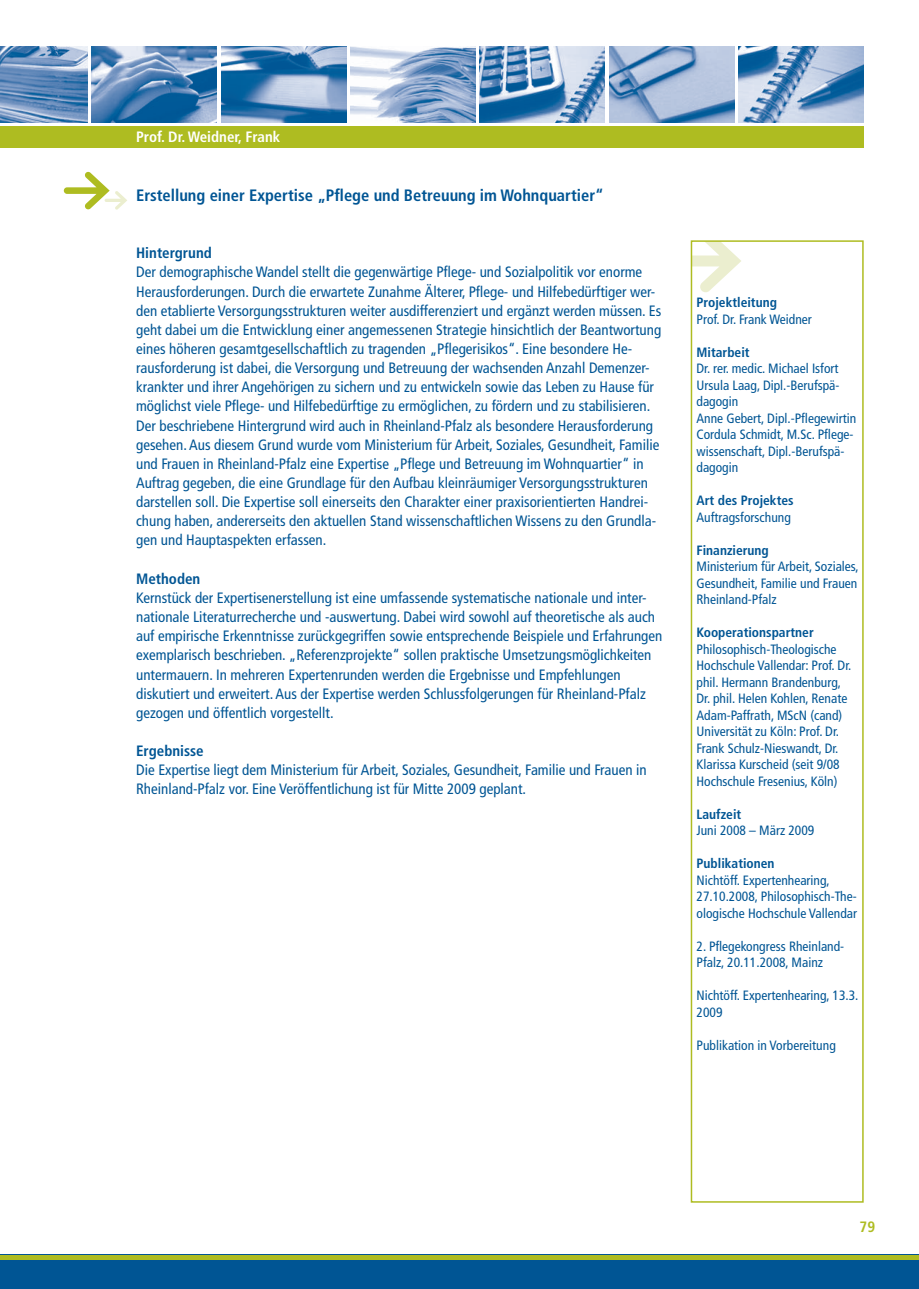
<style>
.page{position:relative;width:919px;height:1289px;background:#fff}
.page>*{position:absolute;margin:0;border:0;box-sizing:border-box;transform-origin:0 0}
.t1{font:700 condensed 16.5px "Frutiger";color:#005594}
.t2{font:condensed 15px/19.2px "Frutiger";color:#005594}
.t3{font:700 condensed 15px "Frutiger";color:#005594}
.t4{font:700 condensed 15px "Frutiger";color:#fff}
.t5{font:700 condensed 15px "Frutiger";color:#aebc21}
.t6{font:condensed 13.5px/16.5px "Frutiger";color:#005594}
.t7{font:700 condensed 13.5px "Frutiger";color:#005594}
</style>
<div class="page">
<div style="left:0;top:126px;width:13px;height:22px;background:#aebc21"></div>
<img style="left:0;top:47px;width:88px;height:75px">
<div style="left:13px;top:126px;width:850px;height:22px;background:#aebc21"></div>
<img style="left:92px;top:47px;width:125px;height:75px">
<img style="left:221px;top:47px;width:125px;height:75px">
<img style="left:350px;top:47px;width:125px;height:75px">
<img style="left:480px;top:47px;width:125px;height:75px">
<img style="left:609px;top:47px;width:125px;height:75px">
<img style="left:738px;top:47px;width:125px;height:75px">
<svg style="left:64px;top:171px;width:63px;height:39px"></svg>
<svg style="left:693px;top:243px;width:48px;height:50px"></svg>
<div style="left:690px;top:240px;width:173px;height:962px;border:2px solid #aebc21"></div>
<div style="left:0;top:1254px;width:918px;height:34px;background:#005594"></div>
<div style="left:0;top:1254px;width:918px;height:5px;background:#aebc21"></div>
<p class="t4" style="left:136px;top:128px;width:146px">Prof. Dr. Weidner, Frank</p>
<p class="t1" style="left:136px;top:185px;width:469px">Erstellung einer Expertise „Pflege und Betreuung im Wohnquartier“</p>
<p class="t3" style="left:136px;top:244px;width:77px">Hintergrund</p>
<p class="t2" style="left:136px;top:263px;width:526px">Der demographische Wandel stellt die gegenwärtige Pflege- und Sozialpolitik vor enorme Herausforderungen. Durch die erwartete Zunahme Älterer, Pflege- und Hilfebedürftiger wer&shy;den etablierte Versorgungsstrukturen weiter ausdifferenziert und ergänzt werden müssen. Es geht dabei um die Entwicklung einer angemessenen Strategie hinsichtlich der Beantwortung eines höheren gesamtgesellschaftlich zu tragenden „Pflegerisikos“. Eine besondere He&shy;rausforderung ist dabei, die Versorgung und Betreuung der wachsenden Anzahl Demenzer&shy;krankter und ihrer Angehörigen zu sichern und zu entwickeln sowie das Leben zu Hause für möglichst viele Pflege- und Hilfebedürftige zu ermöglichen, zu fördern und zu stabilisieren.<br>Der beschriebene Hintergrund wird auch in Rheinland-Pfalz als besondere Herausforderung gesehen. Aus diesem Grund wurde vom Ministerium für Arbeit, Soziales, Gesundheit, Familie und Frauen in Rheinland-Pfalz eine Expertise „Pflege und Betreuung im Wohnquartier“ in Auftrag gegeben, die eine Grundlage für den Aufbau kleinräumiger Versorgungsstrukturen darstellen soll. Die Expertise soll einerseits den Charakter einer praxisorientierten Handrei&shy;chung haben, andererseits den aktuellen Stand wissenschaftlichen Wissens zu den Grundla&shy;gen und Hauptaspekten erfassen.</p>
<p class="t3" style="left:136px;top:569px;width:66px">Methoden</p>
<p class="t2" style="left:136px;top:588px;width:527px">Kernstück der Expertisenerstellung ist eine umfassende systematische nationale und inter&shy;nationale Literaturrecherche und -auswertung. Dabei wird sowohl auf theoretische als auch auf empirische Erkenntnisse zurückgegriffen sowie entsprechende Beispiele und Erfahrungen exemplarisch beschrieben. „Referenzprojekte“ sollen praktische Umsetzungsmöglichkeiten untermauern. In mehreren Expertenrunden werden die Ergebnisse und Empfehlungen diskutiert und erweitert. Aus der Expertise werden Schlussfolgerungen für Rheinland-Pfalz gezogen und öffentlich vorgestellt.</p>
<p class="t3" style="left:136px;top:742px;width:69px">Ergebnisse</p>
<p class="t2" style="left:136px;top:760px;width:512px">Die Expertise liegt dem Ministerium für Arbeit, Soziales, Gesundheit, Familie und Frauen in<br>Rheinland-Pfalz vor. Eine Veröffentlichung ist für Mitte 2009 geplant.</p>
<p class="t7" style="left:696px;top:294px;width:82px">Projektleitung</p>
<p class="t6" style="left:696px;top:311px;width:117px">Prof. Dr. Frank Weidner</p>
<p class="t7" style="left:696px;top:344px;width:55px">Mitarbeit</p>
<p class="t6" style="left:696px;top:360px;width:161px">Dr. rer. medic. Michael Isfort<br>Ursula Laag, Dipl.-Berufspä&shy;dagogin<br>Anne Gebert, Dipl.-Pflegewirtin<br>Cordula Schmidt, M.Sc. Pflege&shy;wissenschaft, Dipl.-Berufspä&shy;dagogin</p>
<p class="t7" style="left:696px;top:492px;width:99px">Art des Projektes</p>
<p class="t6" style="left:696px;top:509px;width:96px">Auftragsforschung</p>
<p class="t7" style="left:696px;top:542px;width:74px">Finanzierung</p>
<p class="t6" style="left:696px;top:558px;width:164px;text-align:justify">Ministerium für Arbeit, Soziales, Gesundheit, Familie und Frauen Rheinland-Pfalz</p>
<p class="t7" style="left:696px;top:624px;width:119px">Kooperationspartner</p>
<p class="t6" style="left:696px;top:641px;width:156px">Philosophisch-Theologische<br>Hochschule Vallendar: Prof. Dr. phil. Hermann Brandenburg,<br>Dr. phil. Helen Kohlen, Renate<br>Adam-Paffrath, MScN (cand)<br>Universität zu Köln: Prof. Dr.<br>Frank Schulz-Nieswandt, Dr.<br>Klarissa Kurscheid (seit 9/08<br>Hochschule Fresenius, Köln)</p>
<p class="t7" style="left:696px;top:806px;width:46px">Laufzeit</p>
<p class="t6" style="left:696px;top:822px;width:119px">Juni 2008 – März 2009</p>
<p class="t7" style="left:696px;top:855px;width:80px">Publikationen</p>
<p class="t6" style="left:696px;top:872px;width:162px">Nichtöff. Expertenhearing,<br>27.10.2008, Philosophisch-The&shy;ologische Hochschule Vallendar</p>
<p class="t6" style="left:696px;top:937px;width:149px">2. Pflegekongress Rheinland-<br>Pfalz, 20.11.2008, Mainz</p>
<p class="t6" style="left:696px;top:987px;width:163px">Nichtöff. Expertenhearing, 13.3.<br>2009</p>
<p class="t6" style="left:696px;top:1036px;width:141px">Publikation in Vorbereitung</p>
<p class="t5" style="left:859px;top:1217px;width:17px">79</p>
</div>
